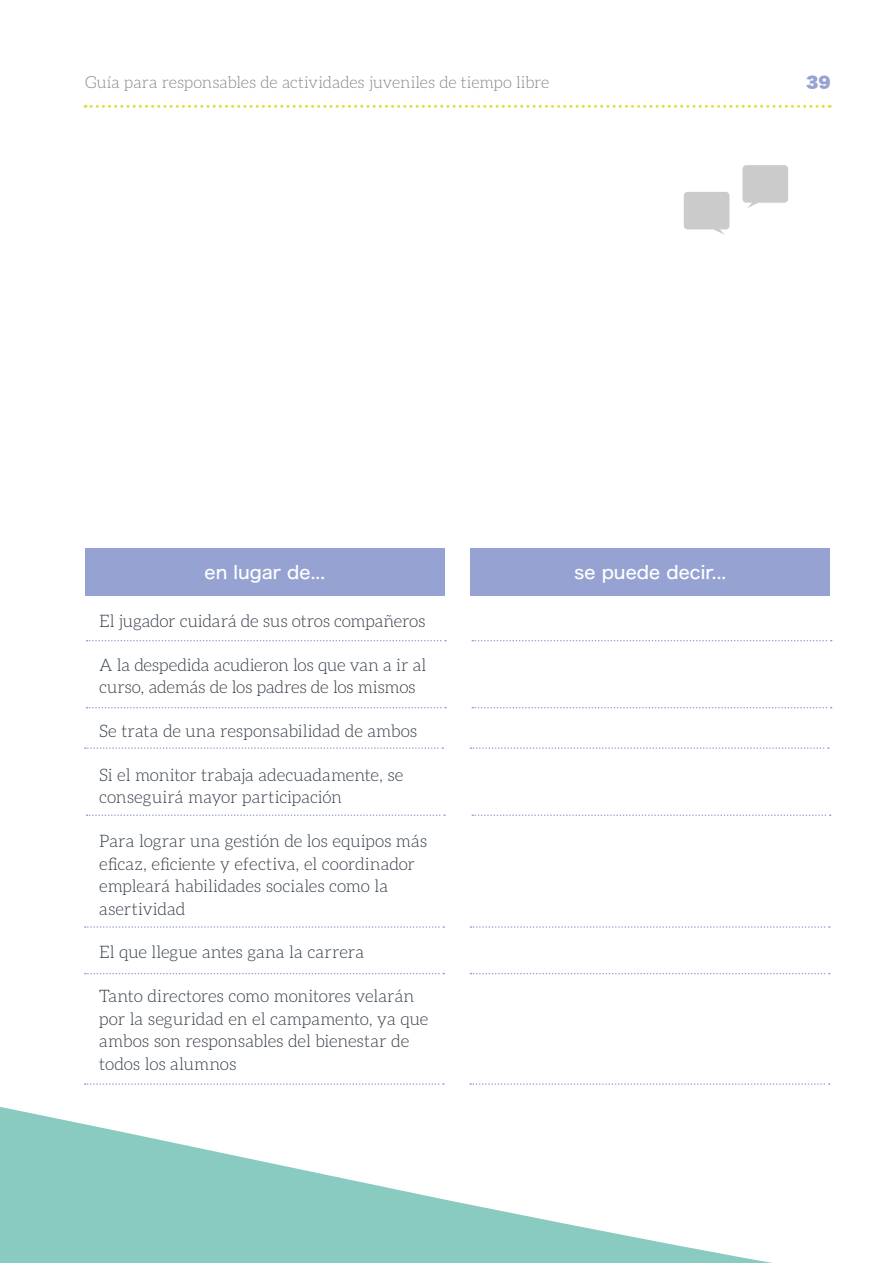
<style>
.page{position:relative;width:893px;height:1263px;background:#fff}
.page>*{position:absolute;margin:0;border:0;box-sizing:border-box;transform-origin:0 0}
.t1{font:18px "Hiragino Sans W5";color:#fff}
.t2{font:300 17.25px/22.5px "Aleo";letter-spacing:-.005em;color:#323c47}
.t3{font:300 16.5px "Aleo";color:#878787}
.t4{font:15px "Hiragino Sans W9";color:#95a2d2}
</style>
<div class="page">
<svg style="left:85px;top:105px;width:745px;height:3px"></svg>
<svg style="left:0;top:1083px;width:831px;height:180px"></svg>
<svg style="left:742px;top:165px;width:46px;height:43px"></svg>
<svg style="left:684px;top:192px;width:45px;height:43px"></svg>
<div style="left:85px;top:549px;width:360px;height:47px;background:#95a2d2"></div>
<div style="left:471px;top:549px;width:359px;height:47px;background:#95a2d2"></div>
<svg style="left:85px;top:747px;width:358px;height:2px"></svg>
<svg style="left:470px;top:747px;width:359px;height:2px"></svg>
<svg style="left:85px;top:926px;width:359px;height:2px"></svg>
<svg style="left:470px;top:926px;width:360px;height:2px"></svg>
<svg style="left:85px;top:1083px;width:359px;height:2px"></svg>
<svg style="left:470px;top:1083px;width:360px;height:2px"></svg>
<svg style="left:85px;top:973px;width:359px;height:1px"></svg>
<svg style="left:470px;top:973px;width:360px;height:1px"></svg>
<svg style="left:87px;top:707px;width:359px;height:1px"></svg>
<svg style="left:472px;top:707px;width:360px;height:1px"></svg>
<svg style="left:87px;top:640px;width:359px;height:1px"></svg>
<svg style="left:472px;top:640px;width:360px;height:1px"></svg>
<svg style="left:87px;top:814px;width:358px;height:2px"></svg>
<svg style="left:472px;top:814px;width:359px;height:2px"></svg>
<p class="t3" style="left:85px;top:74px;width:466px">Guía para responsables de actividades juveniles de tiempo libre</p>
<p class="t4" style="left:806px;top:75px;width:26px">39</p>
<p class="t1" style="left:205px;top:556px;width:122px">en lugar de...</p>
<p class="t1" style="left:574px;top:556px;width:154px">se puede decir...</p>
<p class="t2" style="left:99px;top:610px;width:328px">El jugador cuidará de sus otros compañeros</p>
<p class="t2" style="left:99px;top:653px;width:328px">A la despedida acudieron los que van a ir al curso, además de los padres de los mismos</p>
<p class="t2" style="left:99px;top:720px;width:320px">Se trata de una responsabilidad de ambos</p>
<p class="t2" style="left:99px;top:763px;width:306px">Si el monitor trabaja adecuadamente, se conseguirá mayor participación</p>
<p class="t2" style="left:99px;top:830px;width:330px">Para lograr una gestión de los equipos más eficaz, eficiente y efectiva, el coordinador empleará habilidades sociales como la asertividad</p>
<p class="t2" style="left:99px;top:941px;width:266px">El que llegue antes gana la carrera</p>
<p class="t2" style="left:99px;top:985px;width:331px">Tanto directores como monitores velarán por la seguridad en el campamento, ya que ambos son responsables del bienestar de todos los alumnos</p>
</div>
